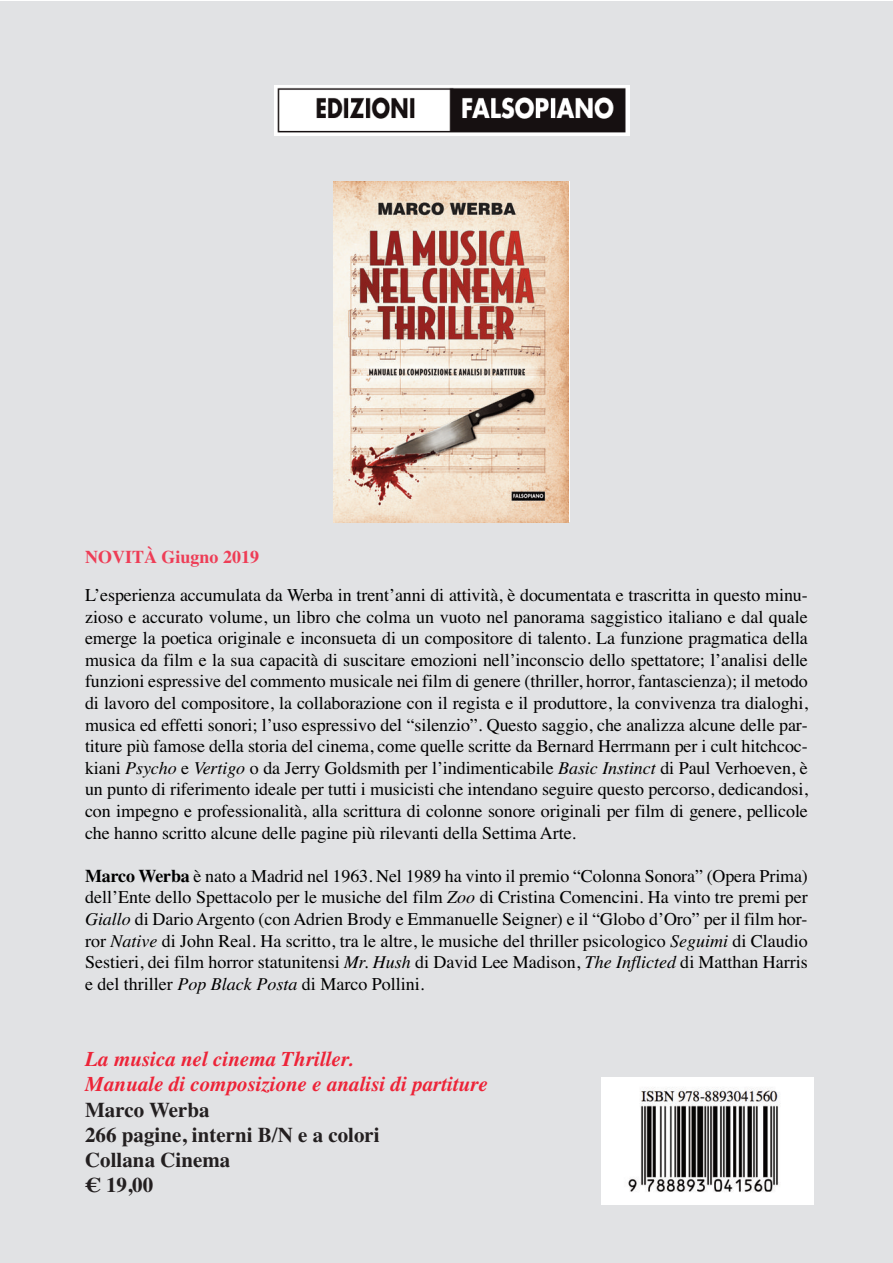
<style>
.page{position:relative;width:893px;height:1263px;background:#fff}
.page>*{position:absolute;margin:0;border:0;box-sizing:border-box;transform-origin:0 0}
.t1{font:italic 700 21px/25.2px "Times";color:#ed2438}
.t2{font:700 21px/25.2px "Times";color:#231f20}
.t3{font:18px/21.6px "Times";color:#000;text-align:justify}
.t4{font:700 18px "Times";color:#ee3d56}
.s1{font-style:italic}
.s2{font-weight:700}
</style>
<div class="page">
<div style="left:0;top:1px;width:892px;height:1262px;background:#e1e2e4"></div>
<img style="left:274px;top:85px;width:355px;height:51px">
<img style="left:333px;top:182px;width:236px;height:340px">
<img style="left:603px;top:1077px;width:211px;height:127px">
<p class="t4" style="left:85px;top:539px;width:176px">NOVITÀ Giugno 2019</p>
<p class="t3" style="left:85px;top:582px;width:724px">L’esperienza accumulata da Werba in trent’anni di attività, è documentata e trascritta in questo minu&shy;zioso e accurato volume, un libro che colma un vuoto nel panorama saggistico italiano e dal quale emerge la poetica originale e inconsueta di un compositore di talento. La funzione pragmatica della musica da film e la sua capacità di suscitare emozioni nell’inconscio dello spettatore; l’analisi delle funzioni espressive del commento musicale nei film di genere (thriller, horror, fantascienza); il metodo di lavoro del compositore, la collaborazione con il regista e il produttore, la convivenza tra dialoghi, musica ed effetti sonori; l’uso espressivo del “silenzio”. Questo saggio, che analizza alcune delle par&shy;titure più famose della storia del cinema, come quelle scritte da Bernard Herrmann per i cult hitchcoc&shy;kiani <span class="s1">Psycho</span> e <span class="s1">Vertigo</span> o da Jerry Goldsmith per l’indimenticabile <span class="s1">Basic Instinct</span> di Paul Verhoeven, è un punto di riferimento ideale per tutti i musicisti che intendano seguire questo percorso, dedicandosi, con impegno e professionalità, alla scrittura di colonne sonore originali per film di genere, pellicole che hanno scritto alcune delle pagine più rilevanti della Settima Arte.</p>
<p class="t3" style="left:85px;top:863px;width:724px"><span class="s2">Marco Werba</span> è nato a Madrid nel 1963. Nel 1989 ha vinto il premio “Colonna Sonora” (Opera Prima) dell’Ente dello Spettacolo per le musiche del film <span class="s1">Zoo</span> di Cristina Comencini. Ha vinto tre premi per <span class="s1">Giallo</span> di Dario Argento (con Adrien Brody e Emmanuelle Seigner) e il “Globo d’Oro” per il film hor&shy;ror <span class="s1">Native</span> di John Real. Ha scritto, tra le altre, le musiche del thriller psicologico <span class="s1">Seguimi</span> di Claudio Sestieri, dei film horror statunitensi <span class="s1">Mr. Hush</span> di David Lee Madison, <span class="s1">The Inflicted</span> di Matthan Harris e del thriller <span class="s1">Pop Black Posta</span> di Marco Pollini.</p>
<p class="t1" style="left:85px;top:1044px;width:404px">La musica nel cinema Thriller.<br>Manuale di composizione e analisi di partiture</p>
<p class="t2" style="left:85px;top:1094px;width:296px">Marco Werba<br>266 pagine, interni B/N e a colori<br>Collana Cinema<br>€ 19,00</p>
</div>
